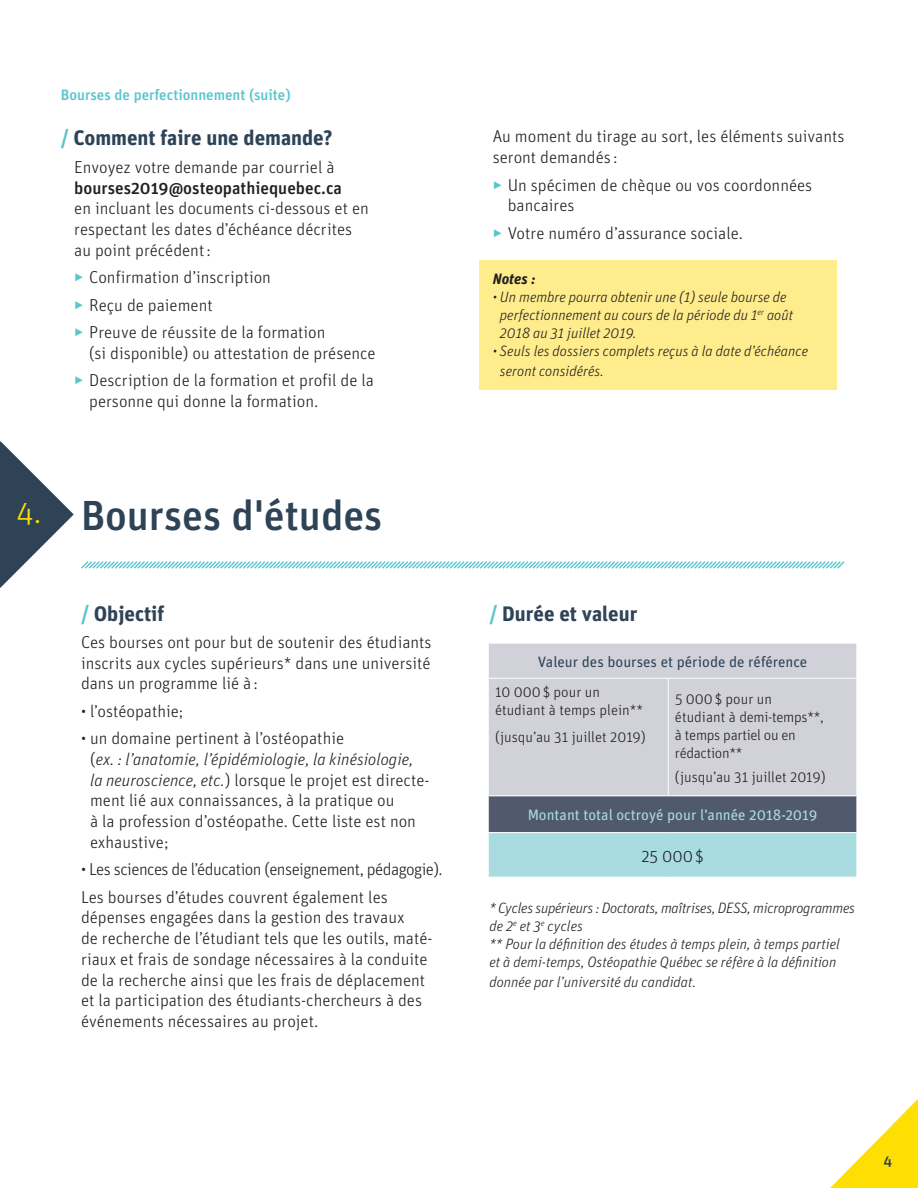
<style>
.page{position:relative;width:918px;height:1188px;background:#fff}
.page>*{position:absolute;margin:0;border:0;box-sizing:border-box;transform-origin:0 0}
.t1{font:500 42px "Unit OT";color:#2f4357}
.t2{font:300 31.5px "Unit OT";color:#ffdf01}
.Titre_H2{font:700 21px "Unit OT";color:#2f4357}
.texte_01{font:300 17.25px/20.7px "Unit OT";color:#231f20}
.texte_01-2{font:300 17.25px "Unit OT";letter-spacing:-.03em;color:#231f20}
.t3{font:italic 300 15px/18px "Unit OT";color:#231f20}
.t4{font:300 15px/18px "Unit OT";color:#231f20}
.t5{font:italic 300 15px/18px "Unit OT";letter-spacing:-.02em;color:#231f20}
.t6{font:300 15px/18px "Unit OT";letter-spacing:-.02em;color:#231f20}
.t7{font:15px "Unit OT";color:#a8dce0}
.t8{font:15px "Unit OT";color:#2f4357}
.t9{font:500 15px "Unit OT";color:#5ac6cc}
.t10{font:italic 700 15px "Unit OT";color:#231f20}
.t11{font:500 15px "Unit OT";color:#2f4357}
.s1{color:#5ac6cc}
.s2{font-weight:500}
.s3{font-style:italic}
</style>
<div class="page">
<svg style="left:830px;top:1099px;width:88px;height:89px"></svg>
<div style="left:479px;top:260px;width:358px;height:130px;background:#ffec8c"></div>
<svg style="left:0;top:441px;width:74px;height:147px"></svg>
<svg style="left:81px;top:561px;width:764px;height:8px"></svg>
<div style="left:489px;top:644px;width:367px;height:152px;background:#d1d2d9"></div>
<div style="left:488px;top:796px;width:369px;height:37px;background:#515a6d"></div>
<div style="left:488px;top:833px;width:369px;height:44px;background:#a8dce0"></div>
<hr style="left:488px;top:678px;width:180px;height:1px;background:#fff">
<hr style="left:668px;top:678px;width:189px;height:1px;background:#fff">
<hr style="left:668px;top:679px;width:1px;height:117px;background:#fff">
<hr style="left:488px;top:796px;width:180px;height:1px;background:#fff">
<hr style="left:488px;top:796px;width:1px;height:36px;background:#fff">
<hr style="left:668px;top:796px;width:189px;height:1px;background:#fff">
<hr style="left:856px;top:796px;width:1px;height:36px;background:#fff">
<hr style="left:488px;top:832px;width:180px;height:1px;background:#fff">
<hr style="left:488px;top:833px;width:1px;height:44px;background:#fff">
<hr style="left:668px;top:832px;width:189px;height:1px;background:#fff">
<hr style="left:856px;top:833px;width:1px;height:44px;background:#fff">
<p class="t9" style="left:61px;top:85px;width:232px">Bourses de perfectionnement (suite)</p>
<p class="Titre_H2" style="left:61px;top:124px;width:273px"><span class="s1">/</span> Comment faire une demande?</p>
<p class="texte_01" style="left:74px;top:157px;width:296px">Envoyez votre demande par courriel à <span class="s2">bourses2019@osteopathiequebec.ca<br></span>en incluant les documents ci-dessous et en respectant les dates d’échéance décrites au point précédent:</p>
<p class="texte_01" style="left:74px;top:267px;width:198px"><span class="s1">▶</span> Confirmation d’inscription</p>
<p class="texte_01" style="left:74px;top:294px;width:140px"><span class="s1">▶</span> Reçu de paiement</p>
<p class="texte_01" style="left:89px;top:322px;width:288px;text-indent:-15px"><span class="s1">▶</span> Preuve de réussite de la formation<br>(si disponible) ou attestation de présence</p>
<p class="texte_01" style="left:89px;top:370px;width:286px;text-indent:-15px"><span class="s1">▶</span> Description de la formation et profil de la personne qui donne la formation.</p>
<p class="t2" style="left:17px;top:493px;width:26px">4.</p>
<p class="t1" style="left:81px;top:488px;width:303px">Bourses d'études</p>
<p class="Titre_H2" style="left:81px;top:600px;width:85px"><span class="s1">/</span> Objectif</p>
<p class="texte_01" style="left:81px;top:632px;width:352px;text-align:justify">Ces bourses ont pour but de soutenir des étudiants inscrits aux cycles supérieurs* dans une université dans un programme lié à :</p>
<p class="texte_01" style="left:81px;top:701px;width:104px">• l’ostéopathie;</p>
<p class="texte_01" style="left:90px;top:728px;width:341px;text-indent:-9px">• un domaine pertinent à l’ostéopathie<br>(<span class="s3">ex. : l’anatomie, l’épidémiologie, la kinésiologie, la neuroscience, etc.</span>) lorsque le projet est directe&shy;ment lié aux connaissances, à la pratique ou<br>à la profession d’ostéopathe. Cette liste est non exhaustive;</p>
<p class="texte_01-2" style="left:81px;top:859px;width:363px">• Les sciences de l’éducation (enseignement, pédagogie).</p>
<p class="texte_01" style="left:81px;top:886px;width:353px">Les bourses d’études couvrent également les dépenses engagées dans la gestion des travaux<br>de recherche de l’étudiant tels que les outils, maté&shy;riaux et frais de sondage nécessaires à la conduite de la recherche ainsi que les frais de déplacement et la participation des étudiants-chercheurs à des événements nécessaires au projet.</p>
<p class="texte_01" style="left:493px;top:126px;width:353px">Au moment du tirage au sort, les éléments suivants seront demandés :</p>
<p class="texte_01" style="left:508px;top:174px;width:306px;text-indent:-15px"><span class="s1">▶</span> Un spécimen de chèque ou vos coordonnées bancaires</p>
<p class="texte_01" style="left:493px;top:223px;width:252px"><span class="s1">▶</span> Votre numéro d’assurance sociale.</p>
<p class="t10" style="left:493px;top:269px;width:44px">Notes :</p>
<p class="t3" style="left:500px;top:288px;width:295px;text-indent:-7px">• Un membre pourra obtenir une (1) seule bourse de perfectionnement au cours de la période du 1<sup>er</sup> août<br>2018 au 31 juillet 2019.</p>
<p class="t3" style="left:500px;top:341px;width:310px;line-height:19.8px;text-indent:-7px">• Seuls les dossiers complets reçus à la date d’échéance seront considérés.</p>
<p class="Titre_H2" style="left:489px;top:600px;width:150px"><span class="s1">/</span> Durée et valeur</p>
<p class="t8" style="left:538px;top:652px;width:271px">Valeur des bourses et période de référence</p>
<p class="t4" style="left:495px;top:683px;width:150px">10 000$ pour un étudiant à temps plein**</p>
<p class="t4" style="left:495px;top:728px;width:152px">(jusqu’au 31 juillet 2019)</p>
<p class="t6" style="left:675px;top:690px;width:150px">5 000$ pour un étudiant à demi-temps**, à temps partiel ou en rédaction**</p>
<p class="t4" style="left:675px;top:768px;width:152px">(jusqu’au 31 juillet 2019)</p>
<p class="t7" style="left:528px;top:806px;width:291px">Montant total octroyé pour l’année 2018-2019</p>
<p class="texte_01" style="left:641px;top:846px;width:64px">25 000$</p>
<p class="t5" style="left:489px;top:899px;width:367px">* Cycles supérieurs : Doctorats, maîtrises, DESS, microprogrammes de 2<sup>e</sup> et 3<sup>e</sup> cycles</p>
<p class="t3" style="left:489px;top:935px;width:352px">** Pour la définition des études à temps plein, à temps partiel et à demi-temps, Ostéopathie Québec se réfère à la définition</p>
<p class="t3" style="left:489px;top:973px;width:209px">donnée par l’université du candidat.</p>
<p class="t11" style="left:884px;top:1152px;width:10px">4</p>
</div>
